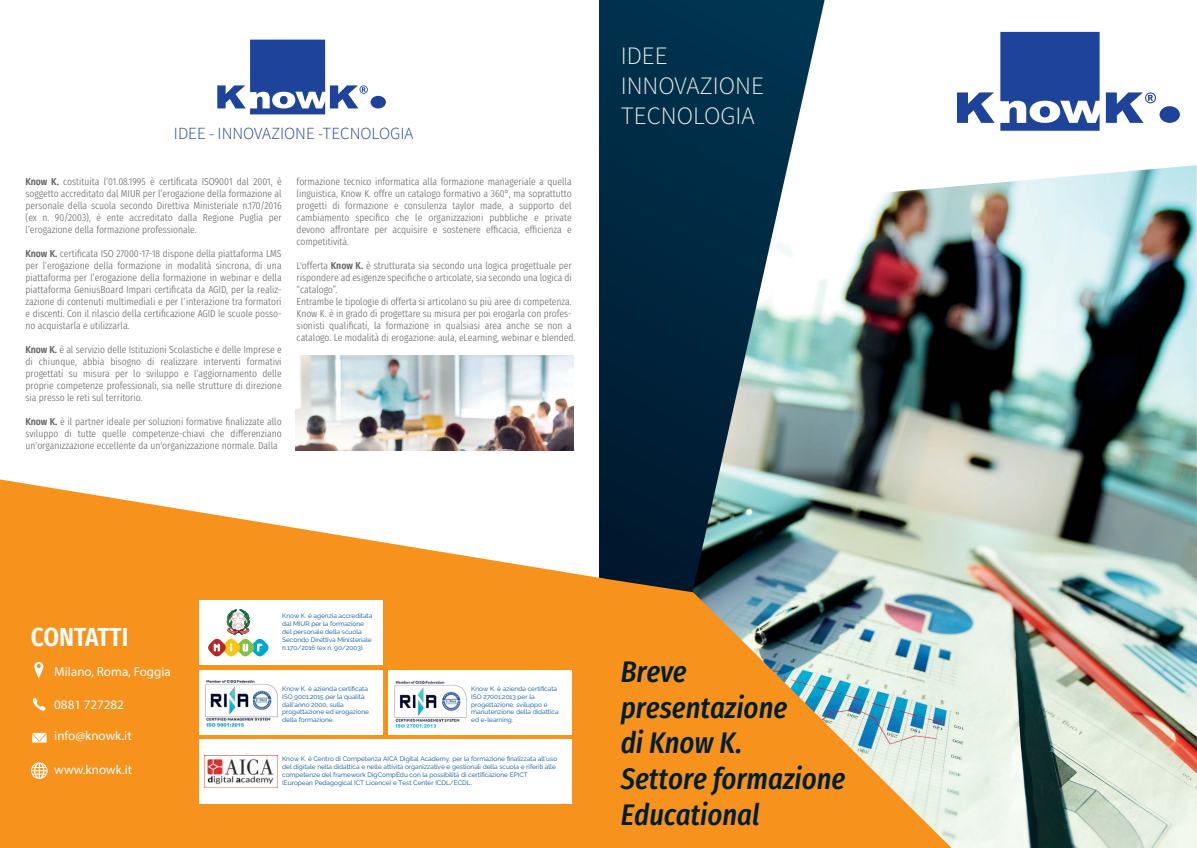
<style>
.page{position:relative;width:1197px;height:848px;background:#fff}
.page>*{position:absolute;margin:0;border:0;box-sizing:border-box;transform-origin:0 0}
.t1{font:italic 500 29.7px/35.7px "Fira Sans Condensed";color:#001e32}
.t2{font:600 26.1px "Fira Sans Condensed";color:#fff}
.t3{font:300 25px/30px "Source Sans Pro";color:#eaebea}
.t4{font:300 16.9px "Source Sans Pro";color:#1d439b}
.t5{font:italic 600 13px "Source Sans Pro";color:#fff}
.t6{font:300 10px/12px "Fira Sans Condensed";color:#58595b;text-align:justify}
.t7{font:6.5px/7.8px "Raleway";color:#00509f}
.s1{font-weight:500}
</style>
<div class="page">
<img style="left:916px;top:165px;width:280px;height:683px">
<img style="left:599px;top:0;width:317px;height:576px">
<svg style="left:603px;top:576px;width:356px;height:272px;background:#d2a25e"></svg>
<svg style="left:0;top:478px;width:603px;height:370px;fill:#f7931d"></svg>
<svg style="left:957px;top:92px;width:37px;height:31px"></svg>
<svg style="left:1000px;top:32px;width:99px;height:99px;background:#3f5faa"></svg>
<svg style="left:1105px;top:92px;width:50px;height:31px"></svg>
<div style="left:1159px;top:106px;width:20px;height:17px;background:#1d439b;border-radius:50%"></div>
<svg style="left:217px;top:40px;width:151px;height:74px"></svg>
<div style="left:370px;top:96px;width:16px;height:12px;background:#1d439b;border-radius:50%"></div>
<svg style="left:33px;top:697px;width:13px;height:14px"></svg>
<svg style="left:32px;top:732px;width:15px;height:10px"></svg>
<svg style="left:31px;top:762px;width:17px;height:17px"></svg>
<svg style="left:34px;top:662px;width:9px;height:16px"></svg>
<img style="left:295px;top:355px;width:278px;height:95px">
<div style="left:199px;top:600px;width:183px;height:64px;background:#fff"></div>
<svg style="left:208px;top:609px;width:60px;height:47px"></svg>
<div style="left:199px;top:670px;width:183px;height:64px;background:#fff"></div>
<img style="left:205px;top:680px;width:73px;height:47px">
<div style="left:388px;top:670px;width:183px;height:64px;background:#fff"></div>
<img style="left:394px;top:680px;width:73px;height:48px">
<div style="left:199px;top:739px;width:372px;height:64px;background:#fff"></div>
<img style="left:204px;top:755px;width:73px;height:32px">
<p class="t4" style="left:174px;top:123px;width:241px">IDEE - INNOVAZIONE -TECNOLOGIA</p>
<p class="t6" style="left:26px;top:176px;width:257px"><span class="s1">Know K.</span> costituita l’01.08.1995 è certificata ISO9001 dal 2001, è soggetto accreditato dal MIUR per l’erogazione della formazione al personale della scuola secondo Direttiva Ministeriale n.170/2016 (ex n. 90/2003), è ente accreditato dalla Regione Puglia per l’erogazione della formazione professionale.</p>
<p class="t6" style="left:26px;top:248px;width:257px"><span class="s1">Know K.</span> certificata ISO 27000-17-18 dispone della piattaforma LMS per l’erogazione della formazione in modalità sincrona, di una piattaforma per l’erogazione della formazione in webinar e della piattaforma GeniusBoard Impari certificata da AGID, per la realiz&shy;zazione di contenuti multimediali e per l’interazione tra formatori e discenti. Con il rilascio della certificazione AGID le scuole posso&shy;no acquistarla e utilizzarla.</p>
<p class="t6" style="left:26px;top:344px;width:257px"><span class="s1">Know K.</span> è al servizio delle Istituzioni Scolastiche e delle Imprese e di chiunque, abbia bisogno di realizzare interventi formativi progettati su misura per lo sviluppo e l’aggiornamento delle proprie competenze professionali, sia nelle strutture di direzione sia presso le reti sul territorio.</p>
<p class="t6" style="left:26px;top:416px;width:257px"><span class="s1">Know K.</span> è il partner ideale per soluzioni formative finalizzate allo sviluppo di tutte quelle competenze-chiavi che differenziano un'organizzazione eccellente da un'organizzazione normale. Dalla</p>
<p class="t6" style="left:296px;top:176px;width:276px">formazione tecnico informatica alla formazione manageriale a quella linguistica, Know K. offre un catalogo formativo a 360°, ma soprattutto progetti di formazione e consulenza taylor made, a supporto del cambiamento specifico che le organizzazioni pubbliche e private devono affrontare per acquisire e sostenere efficacia, efficienza e competitività.</p>
<p class="t6" style="left:296px;top:260px;width:280px;text-align:left">L'offerta <span class="s1">Know K.</span> è strutturata sia secondo una logica progettuale per rispondere ad esigenze specifiche o articolate, sia secondo una logica di “catalogo”.<br>Entrambe le tipologie di offerta si articolano su più aree di competenza.<br>Know K. è in grado di progettare su misura per poi erogarla con profes&shy;sionisti qualificati, la formazione in qualsiasi area anche se non a catalogo. Le modalità di erogazione: aula, eLearning, webinar e blended.</p>
<p class="t3" style="left:620px;top:41px;width:145px">IDEE<br>INNOVAZIONE<br>TECNOLOGIA</p>
<p class="t2" style="left:31px;top:627px;width:99px">CONTATTI</p>
<p class="t5" style="left:54px;top:664px;width:118px">Milano, Roma, Foggia</p>
<p class="t5" style="left:54px;top:697px;width:71px">0881 727282</p>
<p class="t5" style="left:54px;top:728px;width:79px">info@knowk.it</p>
<p class="t5" style="left:54px;top:762px;width:79px">www.knowk.it</p>
<p class="t7" style="left:282px;top:612px;width:92px">Know K. è agenzia accreditata dal MIUR per la formazione del personale della scuola<br>Secondo Direttiva Ministeriale n.170/2016 (ex n. 90/2003).</p>
<p class="t7" style="left:282px;top:685px;width:88px">Know K. è azienda certificata<br>ISO 9001:2015 per la qualità dall'anno 2000, sulla progettazione ed erogazione della formazione.</p>
<p class="t7" style="left:471px;top:685px;width:89px">Know K. è azienda certificata<br>ISO 27001:2013 per la progettazione, sviluppo e manutenzione della didattica ed e-learning.</p>
<p class="t7" style="left:282px;top:755px;width:276px">Know K. è Centro di Competenza AICA Digital Academy, per la formazione finalizzata all'uso del digitale nella didattica e nelle attività organizzative e gestionali della scuola e riferiti alle competenze del framework DigCompEdu con la possibilità di certificazione EPICT (European Pedagogical ICT Licence) e Test Center ICDL/ECDL.</p>
<p class="t1" style="left:620px;top:654px;width:226px">Breve presentazione<br>di Know K.<br>Settore formazione<br>Educational</p>
</div>
